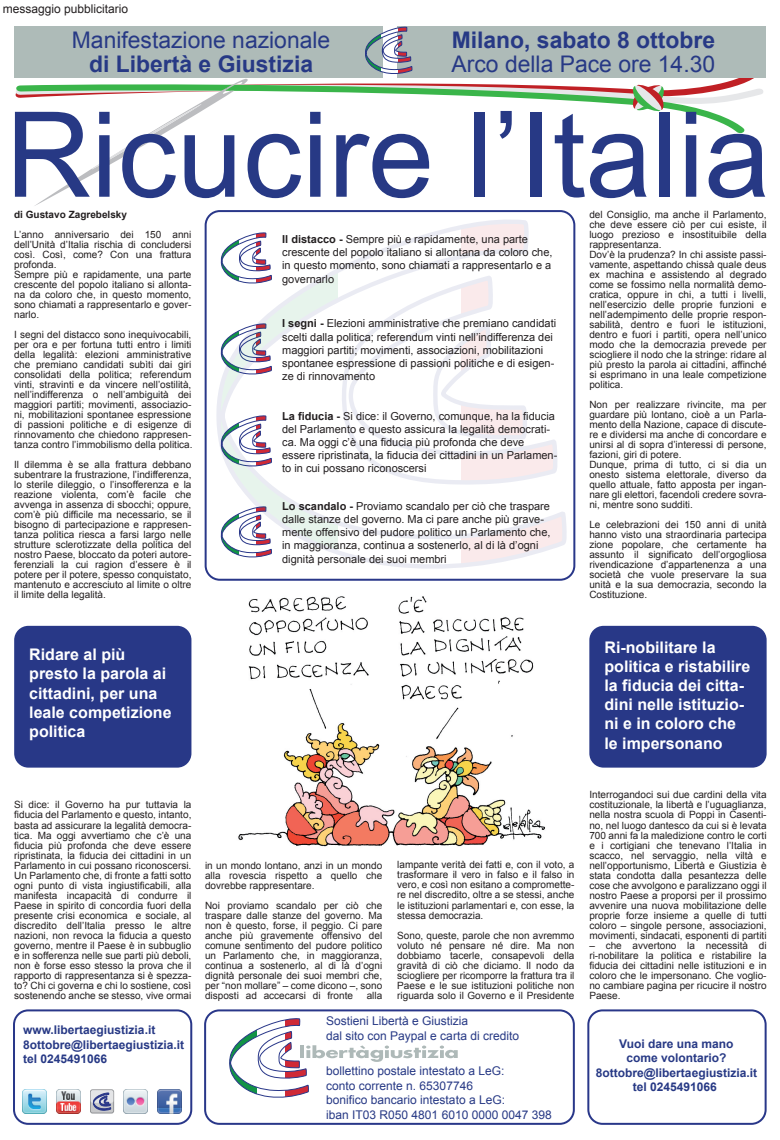
<style>
.page{position:relative;width:780px;height:1140px;background:#fff}
.page>*{position:absolute;margin:0;border:0;box-sizing:border-box;transform-origin:0 0}
.t1{font:118.6px "Arial";color:#273985}
.t2{font:22.9px "Arial";color:#273985}
.t3{font:700 22.9px "Arial";color:#273985}
.t4{font:700 16px/19.2px "Arial";color:#fff}
.t5{font:12px/14.4px "Arial";color:#273985}
.t6{font:700 12px/14.4px "Arial";color:#273985}
.t7{font:12px "Arial";color:#231f20}
.t8{font:11px/13.2px "Arial";color:#231f20}
.t9{font:10px/10px "Arial";color:#231f20;text-align:justify}
.t10{font:700 10px "Arial";color:#231f20}
.s1{font-weight:700}
</style>
<div class="page">
<img style="left:205px;top:571px;width:369px;height:276px">
<svg style="left:229px;top:1018px;width:228px;height:80px"></svg>
<svg style="left:14px;top:77px;width:739px;height:57px"></svg>
<svg style="left:33px;top:77px;width:216px;height:140px"></svg>
<svg style="left:631px;top:83px;width:35px;height:29px"></svg>
<svg style="left:216px;top:219px;width:355px;height:356px"></svg>
<svg style="left:336px;top:272px;width:225px;height:215px"></svg>
<svg style="left:430px;top:319px;width:100px;height:123px"></svg>
<div style="left:14px;top:26px;width:369px;height:51px;background:#aebbb8"></div>
<div style="left:397px;top:26px;width:368px;height:51px;background:#aebbb8"></div>
<div style="left:14px;top:626px;width:177px;height:141px;background:#283887;border-radius:14px"></div>
<div style="left:589px;top:626px;width:177px;height:141px;background:#283887;border-radius:14px"></div>
<div style="left:205px;top:210px;width:370px;height:371px;border:2px solid #293789;border-radius:14px"></div>
<div style="left:13px;top:1009px;width:179px;height:115px;border:2px solid #293789;border-radius:14px"></div>
<div style="left:587px;top:1009px;width:179px;height:115px;border:2px solid #293789;border-radius:14px"></div>
<div style="left:204px;top:1009px;width:371px;height:115px;border:2px solid #293789;border-radius:14px"></div>
<svg style="left:90px;top:1089px;width:24px;height:24px"></svg>
<div style="left:90px;top:1089px;width:24px;height:24px;border:1px solid #919396;border-radius:2px"></div>
<div style="left:91px;top:1090px;width:22px;height:12px;background:#e4e5e7;border-radius:2px"></div>
<svg style="left:93px;top:1092px;width:18px;height:18px"></svg>
<img style="left:56px;top:1089px;width:24px;height:24px">
<img style="left:23px;top:1089px;width:24px;height:24px">
<img style="left:124px;top:1089px;width:23px;height:24px">
<img style="left:157px;top:1089px;width:24px;height:24px">
<svg style="left:365px;top:27px;width:48px;height:47px"></svg>
<p class="t7" style="left:3px;top:1px;width:127px">messaggio pubblicitario</p>
<h2 class="t2" style="left:72px;top:25px;width:260px">Manifestazione nazionale</h2>
<h2 class="t3" style="left:89px;top:49px;width:225px">di Libertà e Giustizia</h2>
<h2 class="t3" style="left:451px;top:25px;width:265px">Milano, sabato 8 ottobre</h2>
<h2 class="t2" style="left:451px;top:49px;width:265px">Arco della Pace ore 14.30</h2>
<h1 class="t1" style="left:6px;top:77px;width:766px">Ricucire l’Italia</h1>
<p class="t10" style="left:14px;top:208px;width:114px">di Gustavo Zagrebelsky</p>
<p class="t9" style="left:14px;top:230px;width:179px;text-align:left">L’anno anniversario dei 150 anni dell’Unità d’Italia rischia di concludersi così. Così, come? Con una frattura profonda.<br>Sempre più e rapidamente, una parte crescente del popolo italiano si allonta&shy;na da coloro che, in questo momento, sono chiamati a rappresentarlo e gover&shy;narlo.</p>
<p class="t9" style="left:14px;top:330px;width:180px;text-align:left">I segni del distacco sono inequivocabili, per ora e per fortuna tutti entro i limiti della legalità: elezioni amministrative che premiano candidati subìti dai giri consolidati della politica; referendum vinti, stravinti e da vincere nell’ostilità, nell’indifferenza o nell’ambiguità dei maggiori partiti; movimenti, associazio&shy;ni, mobilitazioni spontanee espressione di passioni politiche e di esigenze di rinnovamento che chiedono rappresen&shy;tanza contro l’immobilismo della politica.</p>
<p class="t9" style="left:14px;top:460px;width:179px">Il dilemma è se alla frattura debbano subentrare la frustrazione, l’indifferenza, lo sterile dileggio, o l’insofferenza e la reazione violenta, com’è facile che avvenga in assenza di sbocchi; oppure, com’è più difficile ma necessario, se il bisogno di partecipazione e rappresen&shy;tanza politica riesca a farsi largo nelle strutture sclerotizzate della politica del nostro Paese, bloccato da poteri autore&shy;ferenziali la cui ragion d’essere è il potere per il potere, spesso conquistato, mantenuto e accresciuto al limite o oltre il limite della legalità.</p>
<p class="t8" style="left:282px;top:233px;width:272px"><span class="s1">Il distacco -</span> Sempre più e rapidamente, una parte crescente del popolo italiano si allontana da coloro che, in questo momento, sono chiamati a rappresentarlo e a governarlo</p>
<p class="t8" style="left:282px;top:317px;width:275px"><span class="s1">I segni -</span> Elezioni amministrative che premiano candidati scelti dalla politica; referendum vinti nell’indifferenza dei maggiori partiti; movimenti, associazioni, mobilitazioni spontanee espressione di passioni politiche e di esigen&shy;ze di rinnovamento</p>
<p class="t8" style="left:282px;top:409px;width:277px"><span class="s1">La fiducia -</span> Si dice: il Governo, comunque, ha la fiducia del Parlamento e questo assicura la legalità democrati&shy;ca. Ma oggi c’è una fiducia più profonda che deve essere ripristinata, la fiducia dei cittadini in un Parlamen&shy;to in cui possano riconoscersi</p>
<p class="t8" style="left:282px;top:499px;width:270px"><span class="s1">Lo scandalo -</span> Proviamo scandalo per ciò che traspare dalle stanze del governo. Ma ci pare anche più grave&shy;mente offensivo del pudore politico un Parlamento che, in maggioranza, continua a sostenerlo, al di là d’ogni dignità personale dei suoi membri</p>
<p class="t9" style="left:589px;top:210px;width:179px;text-align:left">del Consiglio, ma anche il Parlamento, che deve essere ciò per cui esiste, il luogo prezioso e insostituibile della rappresentanza.<br>Dov’è la prudenza? In chi assiste passi&shy;vamente, aspettando chissà quale deus ex machina e assistendo al degrado come se fossimo nella normalità demo&shy;cratica, oppure in chi, a tutti i livelli, nell’esercizio delle proprie funzioni e nell’adempimento delle proprie respon&shy;sabilità, dentro e fuori le istituzioni, dentro e fuori i partiti, opera nell’unico modo che la democrazia prevede per sciogliere il nodo che la stringe: ridare al più presto la parola ai cittadini, affinché si esprimano in una leale competizione politica.</p>
<p class="t9" style="left:589px;top:400px;width:179px;text-align:left">Non per realizzare rivincite, ma per guardare più lontano, cioè a un Parla&shy;mento della Nazione, capace di discute&shy;re e dividersi ma anche di concordare e unirsi al di sopra d’interessi di persone, fazioni, giri di potere.<br>Dunque, prima di tutto, ci si dia un onesto sistema elettorale, diverso da quello attuale, fatto apposta per ingan&shy;nare gli elettori, facendoli credere sovra&shy;ni, mentre sono sudditi.</p>
<p class="t9" style="left:589px;top:520px;width:179px">Le celebrazioni dei 150 anni di unità hanno visto una straordinaria partecipa zione popolare, che certamente ha assunto il significato dell’orgogliosa rivendicazione d’appartenenza a una società che vuole preservare la sua unità e la sua democrazia, secondo la Costituzione.</p>
<h3 class="t4" style="left:29px;top:645px;width:144px">Ridare al più presto la parola ai cittadini, per una leale competizione politica</h3>
<h3 class="t4" style="left:604px;top:638px;width:147px">Ri-nobilitare la politica e ristabilire la fiducia dei citta&shy;dini nelle istituzio&shy;ni e in coloro che le impersonano</h3>
<p class="t9" style="left:14px;top:800px;width:179px">Si dice: il Governo ha pur tuttavia la fiducia del Parlamento e questo, intanto, basta ad assicurare la legalità democra&shy;tica. Ma oggi avvertiamo che c’è una fiducia più profonda che deve essere ripristinata, la fiducia dei cittadini in un Parlamento in cui possano riconoscersi.<br>Un Parlamento che, di fronte a fatti sotto ogni punto di vista ingiustificabili, alla manifesta incapacità di condurre il Paese in spirito di concordia fuori della presente crisi economica e sociale, al discredito dell’Italia presso le altre nazioni, non revoca la fiducia a questo governo, mentre il Paese è in subbuglio e in sofferenza nelle sue parti più deboli, non è forse esso stesso la prova che il rapporto di rappresentanza si è spezza&shy;to? Chi ci governa e chi lo sostiene, così sostenendo anche se stesso, vive ormai</p>
<p class="t6" style="left:23px;top:1023px;width:163px">www.libertaegiustizia.it<br>8ottobre@libertaegiustizia.it tel 0245491066</p>
<p class="t9" style="left:205px;top:860px;width:179px">in un mondo lontano, anzi in un mondo alla rovescia rispetto a quello che dovrebbe rappresentare.</p>
<p class="t9" style="left:205px;top:900px;width:179px">Noi proviamo scandalo per ciò che traspare dalle stanze del governo. Ma non è questo, forse, il peggio. Ci pare anche più gravemente offensivo del comune sentimento del pudore politico un Parlamento che, in maggioranza, continua a sostenerlo, al di là d’ogni dignità personale dei suoi membri che, per “non mollare” – come dicono –, sono disposti ad accecarsi di fronte</p>
<p class="t9" style="left:366px;top:990px;width:17px">alla</p>
<p class="t9" style="left:397px;top:860px;width:179px">lampante verità dei fatti e, con il voto, a trasformare il vero in falso e il falso in vero, e così non esitano a compromette&shy;re nel discredito, oltre a se stessi, anche le istituzioni parlamentari e, con esse, la stessa democrazia.</p>
<p class="t9" style="left:397px;top:930px;width:179px">Sono, queste, parole che non avremmo voluto né pensare né dire. Ma non dobbiamo tacerle, consapevoli della gravità di ciò che diciamo. Il nodo da sciogliere per ricomporre la frattura tra il Paese e le sue istituzioni politiche non riguarda solo il Governo e il Presidente</p>
<p class="t5" style="left:326px;top:1014px;width:194px">Sostieni Libertà e Giustizia<br>dal sito con Paypal e carta di credito</p>
<p class="t5" style="left:326px;top:1064px;width:227px">bollettino postale intestato a LeG:<br>conto corrente n. 65307746<br>bonifico bancario intestato a LeG:<br>iban IT03 R050 4801 6010 0000 0047 398</p>
<p class="t9" style="left:589px;top:790px;width:179px">Interrogandoci sui due cardini della vita costituzionale, la libertà e l’uguaglianza, nella nostra scuola di Poppi in Casenti&shy;no, nel luogo dantesco da cui si è levata 700 anni fa la maledizione contro le corti e i cortigiani che tenevano l’Italia in scacco, nel servaggio, nella viltà e nell’opportunismo, Libertà e Giustizia è stata condotta dalla pesantezza delle cose che avvolgono e paralizzano oggi il nostro Paese a proporsi per il prossimo avvenire una nuova mobilitazione delle proprie forze insieme a quelle di tutti coloro – singole persone, associazioni, movimenti, sindacati, esponenti di partiti</p>
<p class="t9" style="left:589px;top:940px;width:179px">– che avvertono la necessità di ri-nobilitare la politica e ristabilire la fiducia dei cittadini nelle istituzioni e in coloro che le impersonano. Che voglio&shy;no cambiare pagina per ricucire il nostro Paese.</p>
<p class="t6" style="left:596px;top:1036px;width:163px;text-align:center">Vuoi dare una mano<br>come volontario?<br>8ottobre@libertaegiustizia.it tel 0245491066</p>
</div>
